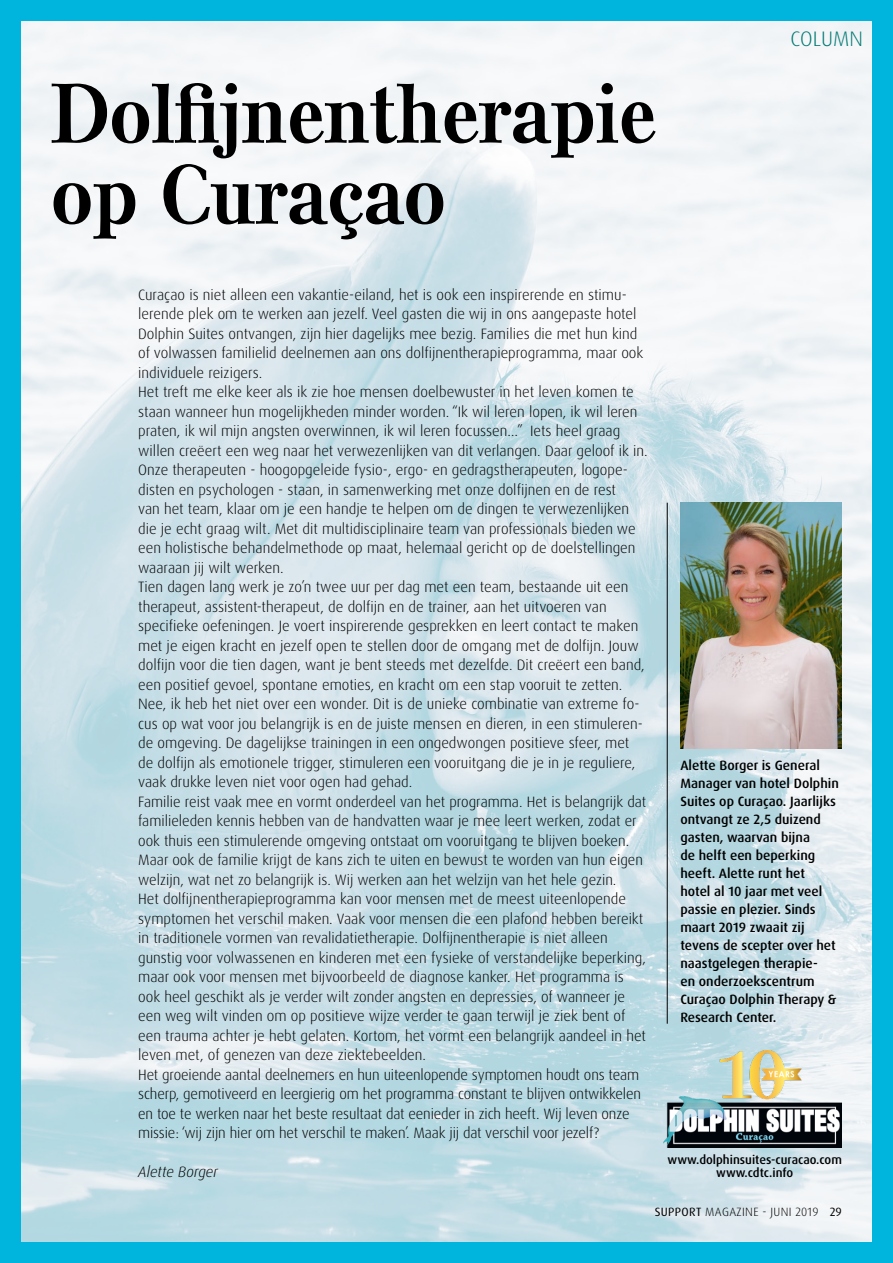
<style>
.page{position:relative;width:893px;height:1263px;background:#00b5dd}
.page>*{position:absolute;margin:0;border:0;box-sizing:border-box;transform-origin:0 0}
.t1{font:700 81px/81px "Else NPL Std";color:#000}
.t2{font:300 21px "Dax Pro";color:#007973}
.t3{font:300 15px/19.5px "Dax Pro";color:#000}
.t4{font:italic 300 15px "Dax Pro";color:#000}
.t5{font:500 13.5px/18px "Dax Pro";color:#000}
.t6{font:500 12.3px/13.5px "Dax Pro";color:#000;text-align:center}
.t7{font:300 12px "Dax Pro";letter-spacing:.03em;color:#000}
.s1{font-weight:400}
</style>
<div class="page">
<img style="left:21px;top:21px;width:851px;height:1221px">
<hr style="left:667px;top:503px;width:1px;height:521px;background:#000">
<img style="left:680px;top:503px;width:162px;height:246px">
<img style="left:664px;top:1050px;width:178px;height:97px">
<h1 class="t1" style="left:51px;top:73px;width:606px">Dolfijnentherapie op Curaçao</h1>
<h2 class="t2" style="left:790px;top:25px;width:74px">COLUMN</h2>
<p class="t3" style="left:138px;top:285px;width:511px">Curaçao is niet alleen een vakantie-eiland, het is ook een inspirerende en stimu&shy;lerende plek om te werken aan jezelf. Veel gasten die wij in ons aangepaste hotel Dolphin Suites ontvangen, zijn hier dagelijks mee bezig. Families die met hun kind of volwassen familielid deelnemen aan ons dolfijnentherapieprogramma, maar ook individuele reizigers.<br>Het treft me elke keer als ik zie hoe mensen doelbewuster in het leven komen te staan wanneer hun mogelijkheden minder worden. “Ik wil leren lopen, ik wil leren praten, ik wil mijn angsten overwinnen, ik wil leren focussen…” Iets heel graag willen creëert een weg naar het verwezenlijken van dit verlangen. Daar geloof ik in.<br>Onze therapeuten - hoogopgeleide fysio-, ergo- en gedragstherapeuten, logope&shy;disten en psychologen - staan, in samenwerking met onze dolfijnen en de rest<br>van het team, klaar om je een handje te helpen om de dingen te verwezenlijken die je echt graag wilt. Met dit multidisciplinaire team van professionals bieden we een holistische behandelmethode op maat, helemaal gericht op de doelstellingen waaraan jij wilt werken.<br>Tien dagen lang werk je zo’n twee uur per dag met een team, bestaande uit een therapeut, assistent-therapeut, de dolfijn en de trainer, aan het uitvoeren van specifieke oefeningen. Je voert inspirerende gesprekken en leert contact te maken met je eigen kracht en jezelf open te stellen door de omgang met de dolfijn. Jouw dolfijn voor die tien dagen, want je bent steeds met dezelfde. Dit creëert een band, een positief gevoel, spontane emoties, en kracht om een stap vooruit te zetten.<br>Nee, ik heb het niet over een wonder. Dit is de unieke combinatie van extreme fo&shy;cus op wat voor jou belangrijk is en de juiste mensen en dieren, in een stimuleren&shy;de omgeving. De dagelijkse trainingen in een ongedwongen positieve sfeer, met de dolfijn als emotionele trigger, stimuleren een vooruitgang die je in je reguliere, vaak drukke leven niet voor ogen had gehad.<br>Familie reist vaak mee en vormt onderdeel van het programma. Het is belangrijk dat familieleden kennis hebben van de handvatten waar je mee leert werken, zodat er ook thuis een stimulerende omgeving ontstaat om vooruitgang te blijven boeken.<br>Maar ook de familie krijgt de kans zich te uiten en bewust te worden van hun eigen welzijn, wat net zo belangrijk is. Wij werken aan het welzijn van het hele gezin.<br>Het dolfijnentherapieprogramma kan voor mensen met de meest uiteenlopende symptomen het verschil maken. Vaak voor mensen die een plafond hebben bereikt in traditionele vormen van revalidatietherapie. Dolfijnentherapie is niet alleen gunstig voor volwassenen en kinderen met een fysieke of verstandelijke beperking, maar ook voor mensen met bijvoorbeeld de diagnose kanker. Het programma is ook heel geschikt als je verder wilt zonder angsten en depressies, of wanneer je een weg wilt vinden om op positieve wijze verder te gaan terwijl je ziek bent of een trauma achter je hebt gelaten. Kortom, het vormt een belangrijk aandeel in het leven met, of genezen van deze ziektebeelden.<br>Het groeiende aantal deelnemers en hun uiteenlopende symptomen houdt ons team scherp, gemotiveerd en leergierig om het programma constant te blijven ontwikkelen en toe te werken naar het beste resultaat dat eenieder in zich heeft. Wij leven onze missie: ‘wij zijn hier om het verschil te maken’. Maak jij dat verschil voor jezelf?</p>
<p class="t4" style="left:138px;top:1162px;width:81px">Alette Borger</p>
<p class="t5" style="left:680px;top:756px;width:160px">Alette Borger is General<br>Manager van hotel Dolphin<br>Suites op Curaçao. Jaarlijks ontvangt ze 2,5 duizend gasten, waarvan bijna<br>de helft een beperking heeft. Alette runt het<br>hotel al 10 jaar met veel passie en plezier. Sinds maart 2019 zwaait zij tevens de scepter over het naastgelegen therapie-<br>en onderzoekscentrum<br>Curaçao Dolphin Therapy &amp;<br>Research Center.</p>
<p class="t6" style="left:668px;top:1153px;width:176px">www.dolphinsuites-curacao.com www.cdtc.info</p>
<p class="t7" style="left:655px;top:1204px;width:189px"><span class="s1">SUPPORT</span> MAGAZINE - juni 2019 <span class="s1">29</span></p>
</div>
